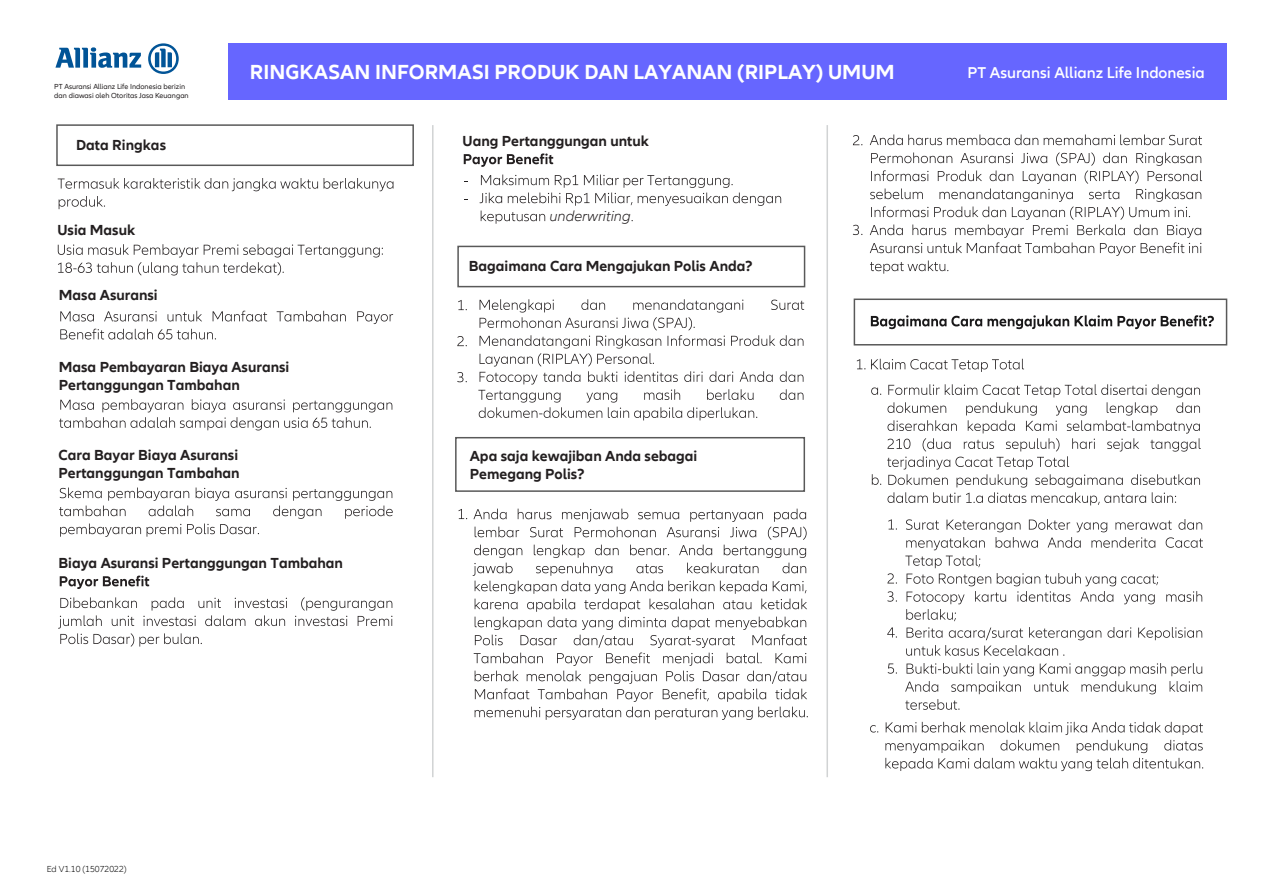
<style>
.page{position:relative;width:1263px;height:893px;background:#fff}
.page>*{position:absolute;margin:0;border:0;box-sizing:border-box;transform-origin:0 0}
.t1{font:700 21px "Allianz Neo";color:#fff}
.t2{font:600 16.2px "Allianz Neo";color:#fff}
.t3{font:700 15px/18px "Allianz Neo";color:#231f20}
.t4{font:italic 300 15px "Allianz Neo";color:#231f20}
.t5{font:300 9px "Allianz Neo";color:#000}
.t6{font:7.5px/9px "Allianz Neo";color:#231f20}
</style>
<div class="page">
<svg style="left:58px;top:244px;width:325px;height:31px"></svg>
<svg style="left:58px;top:178px;width:335px;height:31px"></svg>
<svg style="left:60px;top:576px;width:89px;height:13px"></svg>
<hr style="left:826px;top:125px;width:2px;height:652px;background:#d1d3d4">
<hr style="left:432px;top:125px;width:1px;height:652px;background:#d1d3d4">
<svg style="left:458px;top:509px;width:9px;height:10px"></svg>
<svg style="left:871px;top:315px;width:343px;height:14px"></svg>
<svg style="left:60px;top:311px;width:333px;height:28px"></svg>
<svg style="left:59px;top:399px;width:333px;height:31px"></svg>
<svg style="left:59px;top:487px;width:334px;height:50px"></svg>
<svg style="left:58px;top:597px;width:334px;height:50px"></svg>
<svg style="left:480px;top:175px;width:301px;height:49px"></svg>
<svg style="left:464px;top:153px;width:89px;height:14px"></svg>
<svg style="left:473px;top:509px;width:335px;height:211px"></svg>
<svg style="left:458px;top:300px;width:9px;height:10px"></svg>
<svg style="left:457px;top:336px;width:10px;height:10px"></svg>
<svg style="left:457px;top:372px;width:10px;height:10px"></svg>
<svg style="left:478px;top:299px;width:326px;height:121px"></svg>
<svg style="left:853px;top:135px;width:9px;height:10px"></svg>
<svg style="left:853px;top:225px;width:9px;height:10px"></svg>
<svg style="left:870px;top:135px;width:332px;height:10px"></svg>
<svg style="left:870px;top:152px;width:332px;height:122px"></svg>
<svg style="left:871px;top:387px;width:10px;height:8px"></svg>
<svg style="left:872px;top:474px;width:9px;height:11px"></svg>
<svg style="left:887px;top:384px;width:314px;height:121px"></svg>
<svg style="left:857px;top:359px;width:167px;height:13px"></svg>
<div style="left:854px;top:299px;width:373px;height:46px;border:2px solid #595959"></div>
<div style="left:455px;top:437px;width:350px;height:55px;border:2px solid #595959"></div>
<div style="left:457px;top:246px;width:348px;height:41px;border:2px solid #595959"></div>
<div style="left:56px;top:124px;width:358px;height:42px;border:2px solid #595959"></div>
<svg style="left:888px;top:519px;width:9px;height:11px"></svg>
<svg style="left:887px;top:573px;width:10px;height:11px"></svg>
<svg style="left:887px;top:591px;width:10px;height:11px"></svg>
<svg style="left:887px;top:627px;width:10px;height:11px"></svg>
<svg style="left:888px;top:663px;width:9px;height:11px"></svg>
<svg style="left:905px;top:519px;width:298px;height:102px"></svg>
<svg style="left:906px;top:627px;width:296px;height:29px"></svg>
<svg style="left:905px;top:663px;width:297px;height:47px"></svg>
<svg style="left:885px;top:722px;width:318px;height:49px"></svg>
<svg style="left:870px;top:725px;width:8px;height:7px"></svg>
<div style="left:228px;top:43px;width:998px;height:56px;background:#66f"></div>
<svg style="left:55px;top:47px;width:86px;height:21px"></svg>
<svg style="left:148px;top:43px;width:31px;height:31px"></svg>
<p class="t6" style="left:54px;top:82px;width:136px">PT Asuransi Allianz Life Indonesia berizin dan diawasi oleh Otoritas Jasa Keuangan</p>
<p class="t3" style="left:76px;top:136px;width:91px">Data Ringkas</p>
<p class="t3" style="left:57px;top:221px;width:79px">Usia Masuk</p>
<p class="t3" style="left:59px;top:287px;width:100px">Masa Asuransi</p>
<h1 class="t1" style="left:250px;top:60px;width:646px">RINGKASAN INFORMASI PRODUK DAN LAYANAN (RIPLAY) UMUM</h1>
<p class="t2" style="left:967px;top:63px;width:239px">PT Asuransi Allianz Life Indonesia</p>
<p class="t3" style="left:463px;top:132px;width:188px">Uang Pertanggungan untuk</p>
<p class="t4" style="left:549px;top:208px;width:83px">underwriting</p>
<p class="t3" style="left:469px;top:257px;width:285px">Bagaimana Cara Mengajukan Polis Anda?</p>
<p class="t3" style="left:59px;top:358px;width:232px">Masa Pembayaran Biaya Asuransi<br>Pertanggungan Tambahan</p>
<p class="t3" style="left:59px;top:447px;width:183px">Cara Bayar Biaya Asuransi<br>Pertanggungan Tambahan</p>
<p class="t3" style="left:59px;top:555px;width:286px">Biaya Asuransi Pertanggungan Tambahan</p>
<p class="t5" style="left:47px;top:863px;width:81px">Ed V1.10 (15072022)</p>
<p class="t3" style="left:470px;top:448px;width:229px">Apa saja kewajiban Anda sebagai<br>Pemegang Polis?</p>
</div>
